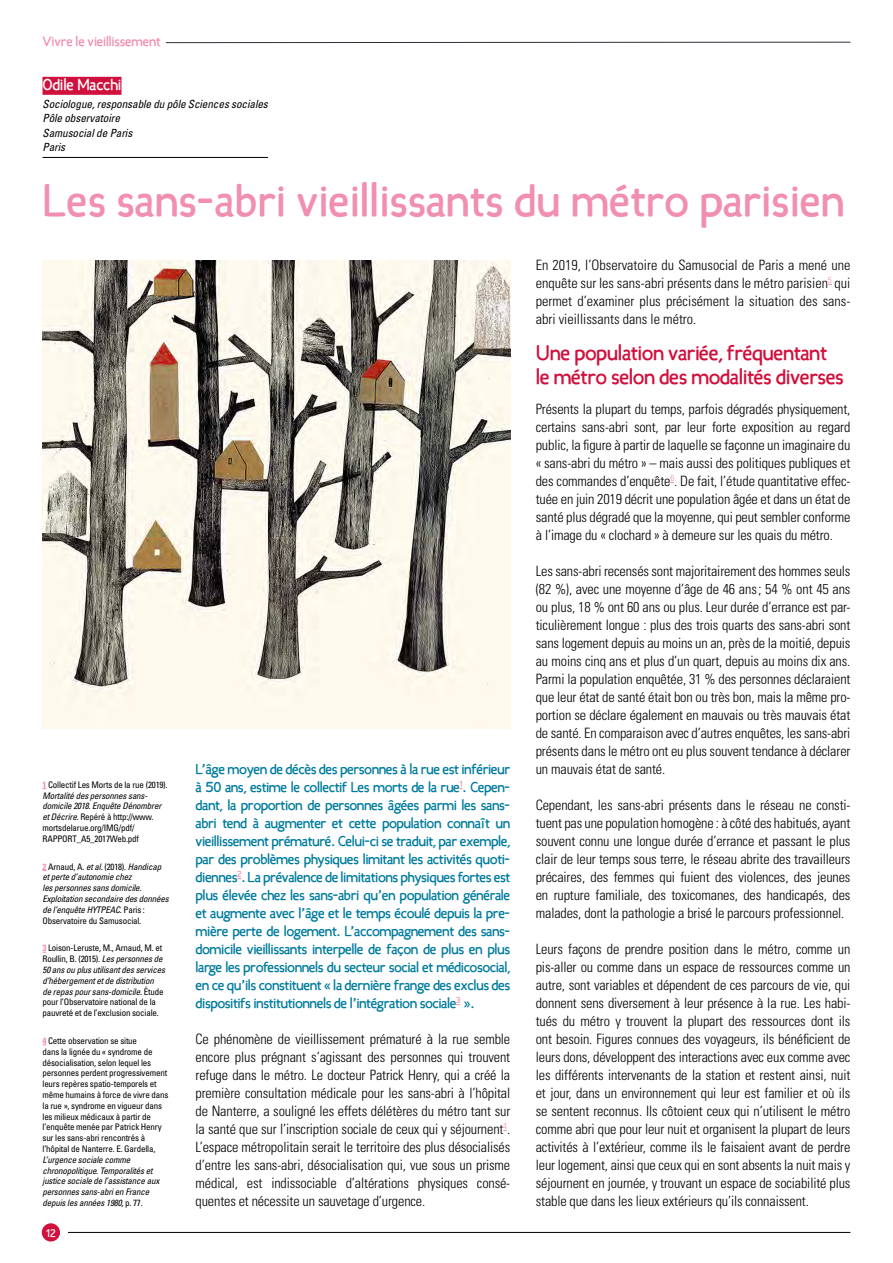
<style>
.page{position:relative;width:893px;height:1263px;background:#fff}
.page>*{position:absolute;margin:0;border:0;box-sizing:border-box;transform-origin:0 0}
.titre_article{font:700 45px "Candela";color:#f18faf}
.intertitre_1___h2{font:700 21px/24px "Candela";letter-spacing:-.02em;color:#d0103d}
.ecrivain-FONCTION{font:700 15.75px "Candela";letter-spacing:-.01em;color:#fff}
.texte_courant{font:300 condensed 14.25px/18px "Univers";letter-spacing:-.01em;color:#000;text-align:justify}
.texte_courant-2{font:700 14.25px/18px "Candela";letter-spacing:-.03em;color:#027c9e;text-align:justify}
.t1{font:700 13.5px "Candela";letter-spacing:-.01em;color:#f18faf}
.ecrivain-affiliation{font:italic condensed 11.25px/14.2px "Univers";letter-spacing:-.01em;color:#000}
.t2{font:700 10.95px "Candela";color:#fff}
.renvois{font:condensed 9px/10.8px "Univers";letter-spacing:-.02em;color:#000}
.renvois-2{font:italic condensed 9px/10.8px "Univers";letter-spacing:-.02em;color:#000}
.s1{font-weight:700;color:#f18faf}
.s2{font-style:italic}
.s3{font-weight:700;font-style:normal;color:#f18faf}
.s4{font-style:normal}
</style>
<div class="page">
<div style="left:43px;top:1224px;width:16px;height:17px;background:#d0103d;border-radius:50%"></div>
<div style="left:42px;top:1223px;width:18px;height:18px;border:2px solid #d0103d;border-radius:50%"></div>
<hr style="left:68px;top:1232px;width:782px;height:1px;background:#000">
<svg style="left:165px;top:42px;width:686px;height:1px"></svg>
<img style="left:43px;top:261px;width:467px;height:467px">
<div style="left:43px;top:77px;width:78px;height:18px;background:#d0103d"></div>
<hr style="left:43px;top:157px;width:225px;height:1px;background:#000">
<p class="t1" style="left:43px;top:32px;width:120px">Vivre le vieillissement</p>
<h2 class="ecrivain-FONCTION" style="left:43px;top:74px;width:80px">Odile Macchi</h2>
<p class="ecrivain-affiliation" style="left:43px;top:97px;width:227px">Sociologue, responsable du pôle Sciences sociales<br>Pôle observatoire<br>Samusocial de Paris<br>Paris</p>
<h1 class="titre_article" style="left:43px;top:171px;width:804px">Les sans-abri vieillissants du métro parisien</h1>
<p class="renvois" style="left:43px;top:779px;width:127px"><span class="s1">1</span> Collectif Les Morts de la rue (2019).<br><span class="s2">Mortalité des personnes sans&shy;domicile 2018. Enquête Dénombrer et Décrire</span>. Repéré à http://www. mortsdelarue.org/IMG/pdf/<br>RAPPORT_A5_2017Web.pdf</p>
<p class="renvois-2" style="left:43px;top:861px;width:128px"><span class="s3">2</span> <span class="s4">Arnaud, A.</span> et al. <span class="s4">(2018).</span> Handicap et perte d’autonomie chez<br>les personnes sans domicile.<br>Exploitation secondaire des données de l’enquête HYTPEAC<span class="s4">. Paris :<br>Observatoire du Samusocial.</span></p>
<p class="renvois" style="left:43px;top:942px;width:124px"><span class="s1">3</span> Loison-Leruste, M., Arnaud, M. et Roullin, B. (2015). <span class="s2">Les personnes de 50 ans ou plus utilisant des services d’hébergement et de distribution de repas pour sans-domicile.</span> Étude pour l’Observatoire national de la pauvreté et de l’exclusion sociale.</p>
<p class="renvois" style="left:43px;top:1035px;width:128px"><span class="s1">4</span> Cette observation se situe<br>dans la lignée du « syndrome de désocialisation, selon lequel les personnes perdent progressivement leurs repères spatio-temporels et même humains à force de vivre dans la rue », syndrome en vigueur dans les milieux médicaux à partir de l’enquête menée par Patrick Henry sur les sans-abri rencontrés à l’hôpital de Nanterre. E. Gardella,<br><span class="s2">L’urgence sociale comme chronopolitique. Temporalités et justice sociale de l’assistance aux personnes sans-abri en France depuis les années 1980,</span> p. 77.</p>
<p class="t2" style="left:46px;top:1225px;width:11px">12</p>
<p class="texte_courant-2" style="left:196px;top:760px;width:316px">L’âge moyen de décès des personnes à la rue est inférieur à 50 ans, estime le collectif Les morts de la rue<sup>1</sup>. Cepen&shy;dant, la proportion de personnes âgées parmi les sans&shy;abri tend à augmenter et cette population connaît un vieillissement prématuré. Celui-ci se traduit, par exemple, par des problèmes physiques limitant les activités quoti&shy;diennes<sup>2</sup>. La prévalence de limitations physiques fortes est plus élevée chez les sans-abri qu’en population générale et augmente avec l’âge et le temps écoulé depuis la pre&shy;mière perte de logement. L’accompagnement des sans&shy;domicile vieillissants interpelle de façon de plus en plus large les professionnels du secteur social et médicosocial, en ce qu’ils constituent « la dernière frange des exclus des dispositifs institutionnels de l’intégration sociale<sup>3</sup> ».</p>
<p class="texte_courant" style="left:196px;top:1030px;width:316px">Ce phénomène de vieillissement prématuré à la rue semble encore plus prégnant s’agissant des personnes qui trouvent refuge dans le métro. Le docteur Patrick Henry, qui a créé la première consultation médicale pour les sans-abri à l’hôpital de Nanterre, a souligné les effets délétères du métro tant sur la santé que sur l’inscription sociale de ceux qui y séjournent<sup>4</sup>.<br>L’espace métropolitain serait le territoire des plus désocialisés d’entre les sans-abri, désocialisation qui, vue sous un prisme médical, est indissociable d’altérations physiques consé&shy;quentes et nécessite un sauvetage d’urgence.</p>
<p class="texte_courant" style="left:536px;top:256px;width:316px">En 2019, l’Observatoire du Samusocial de Paris a mené une enquête sur les sans-abri présents dans le métro parisien<sup>5</sup> qui permet d’examiner plus précisément la situation des sans&shy;abri vieillissants dans le métro.</p>
<h2 class="intertitre_1___h2" style="left:536px;top:341px;width:309px">Une population variée, fréquentant le métro selon des modalités diverses</h2>
<p class="texte_courant" style="left:536px;top:400px;width:316px">Présents la plupart du temps, parfois dégradés physiquement, certains sans-abri sont, par leur forte exposition au regard public, la figure à partir de laquelle se façonne un imaginaire du « sans-abri du métro » – mais aussi des politiques publiques et des commandes d’enquête<sup>6</sup>. De fait, l’étude quantitative effec&shy;tuée en juin 2019 décrit une population âgée et dans un état de santé plus dégradé que la moyenne, qui peut sembler conforme à l’image du « clochard » à demeure sur les quais du métro.</p>
<p class="texte_courant" style="left:536px;top:562px;width:316px">Les sans-abri recensés sont majoritairement des hommes seuls (82 %), avec une moyenne d’âge de 46 ans; 54 % ont 45 ans ou plus, 18 % ont 60 ans ou plus. Leur durée d’errance est par&shy;ticulièrement longue : plus des trois quarts des sans-abri sont sans logement depuis au moins un an, près de la moitié, depuis au moins cinq ans et plus d’un quart, depuis au moins dix ans.<br>Parmi la population enquêtée, 31 % des personnes déclaraient que leur état de santé était bon ou très bon, mais la même pro&shy;portion se déclare également en mauvais ou très mauvais état de santé. En comparaison avec d’autres enquêtes, les sans-abri présents dans le métro ont eu plus souvent tendance à déclarer un mauvais état de santé.</p>
<p class="texte_courant" style="left:536px;top:796px;width:316px">Cependant, les sans-abri présents dans le réseau ne consti&shy;tuent pas une population homogène : à côté des habitués, ayant souvent connu une longue durée d’errance et passant le plus clair de leur temps sous terre, le réseau abrite des travailleurs précaires, des femmes qui fuient des violences, des jeunes en rupture familiale, des toxicomanes, des handicapés, des malades, dont la pathologie a brisé le parcours professionnel.</p>
<p class="texte_courant" style="left:536px;top:940px;width:316px">Leurs façons de prendre position dans le métro, comme un pis-aller ou comme dans un espace de ressources comme un autre, sont variables et dépendent de ces parcours de vie, qui donnent sens diversement à leur présence à la rue. Les habi&shy;tués du métro y trouvent la plupart des ressources dont ils ont besoin. Figures connues des voyageurs, ils bénéficient de leurs dons, développent des interactions avec eux comme avec les différents intervenants de la station et restent ainsi, nuit et jour, dans un environnement qui leur est familier et où ils se sentent reconnus. Ils côtoient ceux qui n’utilisent le métro comme abri que pour leur nuit et organisent la plupart de leurs activités à l’extérieur, comme ils le faisaient avant de perdre leur logement, ainsi que ceux qui en sont absents la nuit mais y séjournent en journée, y trouvant un espace de sociabilité plus stable que dans les lieux extérieurs qu’ils connaissent.</p>
</div>
